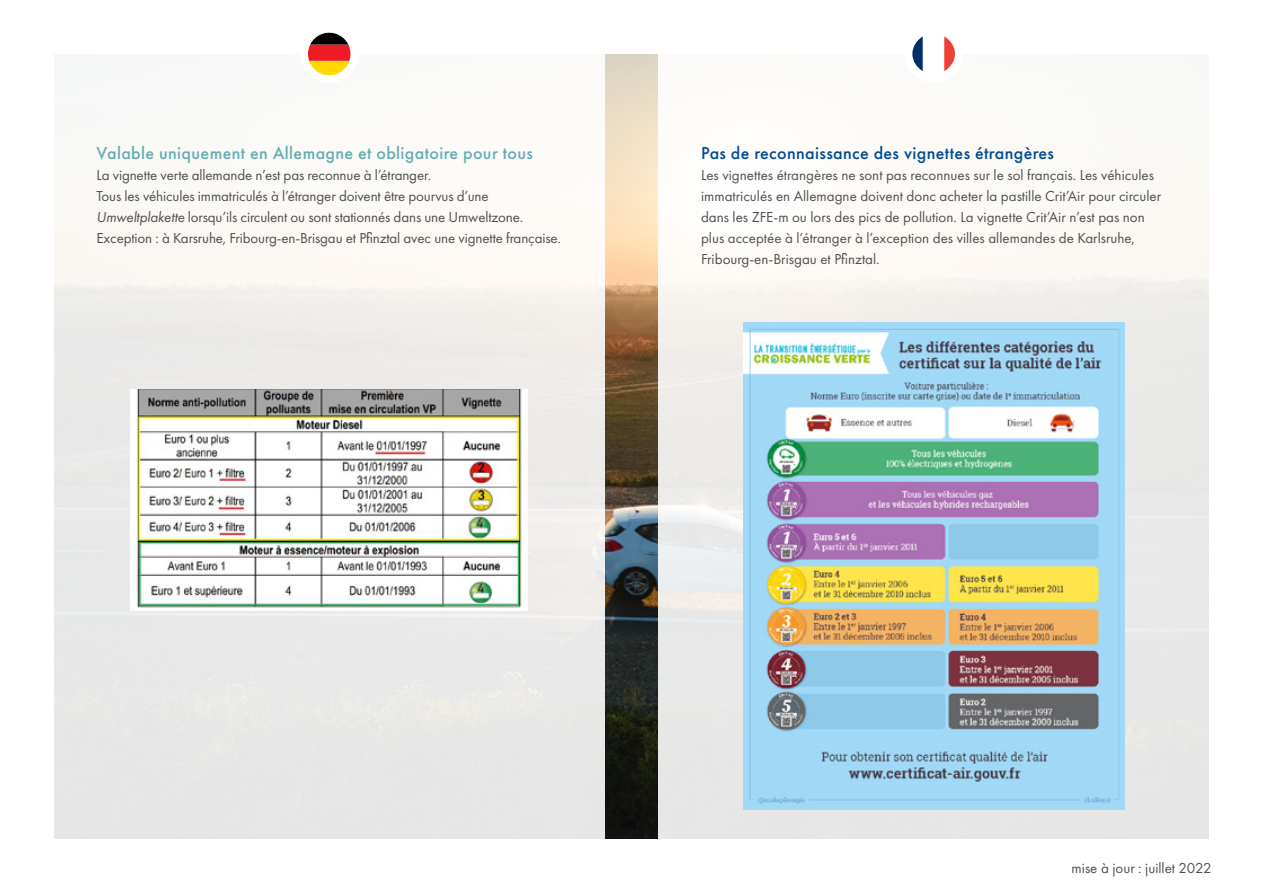
<style>
.page{position:relative;width:1263px;height:893px;background:#fff}
.page>*{position:absolute;margin:0;border:0;box-sizing:border-box;transform-origin:0 0}
.t1{font:500 18px "Futura PT";letter-spacing:.02em;color:#65adb5}
.t2{font:500 18px "Futura PT";letter-spacing:.02em;color:#004b91}
.t3{font:15px/21px "Futura PT";color:#505050}
.s1{font-style:italic}
</style>
<div class="page">
<img style="left:604px;top:54px;width:54px;height:785px">
<div style="left:54px;top:54px;width:550px;height:803px;background:linear-gradient(to right,#efeeed,#f3f1ef)"></div>
<svg style="left:658px;top:151px;width:551px;height:688px;fill:#efeeea"></svg>
<div style="left:300px;top:25px;width:58px;height:58px;background:#fff;border-radius:50%"></div>
<svg style="left:308px;top:33px;width:42px;height:42px"></svg>
<svg style="left:912px;top:36px;width:43px;height:35px"></svg>
<img style="left:743px;top:323px;width:381px;height:487px">
<img style="left:131px;top:389px;width:397px;height:221px">
<p class="t1" style="left:97px;top:142px;width:438px">Valable uniquement en Allemagne et obligatoire pour tous</p>
<p class="t3" style="left:97px;top:164px;width:336px">La vignette verte allemande n’est pas reconnue à l’étranger.</p>
<p class="t3" style="left:97px;top:185px;width:466px">Tous les véhicules immatriculés à l’étranger doivent être pourvus d’une<br><span class="s1">Umweltplakette</span> lorsqu’ils circulent ou sont stationnés dans une Umweltzone.<br>Exception : à Karsruhe, Fribourg-en-Brisgau et Pfinztal avec une vignette française.</p>
<p class="t2" style="left:701px;top:142px;width:354px">Pas de reconnaissance des vignettes étrangères</p>
<p class="t3" style="left:701px;top:164px;width:462px">Les vignettes étrangères ne sont pas reconnues sur le sol français. Les véhicules immatriculés en Allemagne doivent donc acheter la pastille Crit’Air pour circuler dans les ZFE-m ou lors des pics de pollution. La vignette Crit’Air n’est pas non plus acceptée à l’étranger à l’exception des villes allemandes de Karlsruhe, Fribourg-en-Brisgau et Pfinztal.</p>
<p class="t3" style="left:1071px;top:857px;width:142px">mise à jour : juillet 2022</p>
</div>
